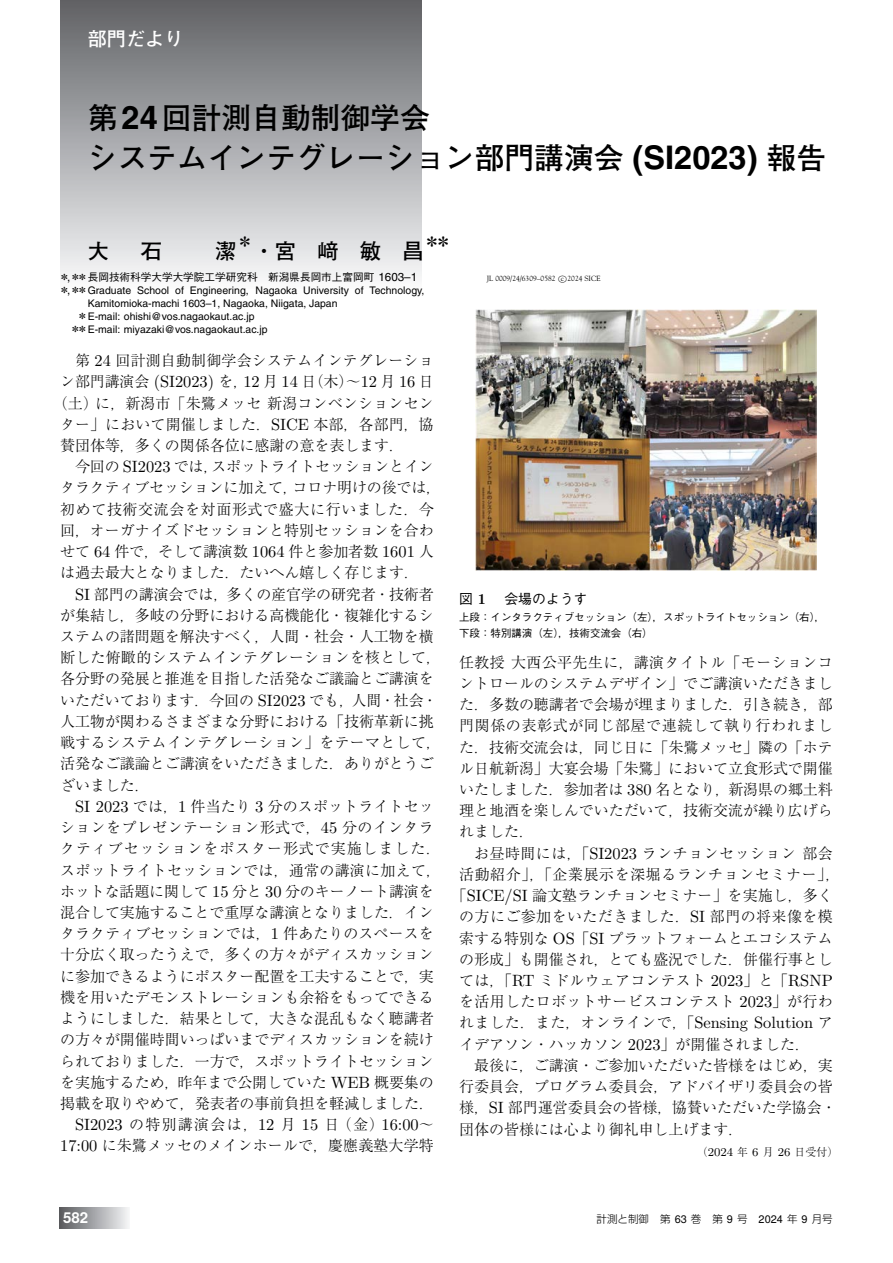
<style>
.page{position:relative;width:893px;height:1263px;background:#fff}
.page>*{position:absolute;margin:0;border:0;box-sizing:border-box;transform-origin:0 0}
.t1{font:700 29.7px/40.3px "Futo Go B101 Pr 6 N";color:#000}
.t2{font:700 21.3px "Futo Go B101 Pr 6 N";color:#000}
.t3{font:700 19.2px "Futo Go B101 Pr 6 N";color:#fff}
.t4{font:700 16.95px "Futo Go B101 Pr 6 N";color:#000}
.t5{font:16.35px "LM Roman 10";color:#000}
.t6{font:300 15px/21.1px "Ryumin Pr 6 N";color:#000;text-align:justify}
.t7{font:300 15px "Ryumin Pr 6 N";letter-spacing:.02em;color:#000}
.t8{font:300 15px "Ryumin Pr 6 N";letter-spacing:.025em;color:#000}
.t9{font:300 15px "Ryumin Pr 6 N";letter-spacing:.035em;color:#000}
.t10{font:300 15px "Ryumin Pr 6 N";letter-spacing:.04em;color:#000}
.t11{font:300 15px "Ryumin Pr 6 N";letter-spacing:.03em;color:#000}
.t12{font:300 15px "Ryumin Pr 6 N";letter-spacing:.045em;color:#000}
.t13{font:300 15px "Ryumin Pr 6 N";letter-spacing:.065em;color:#000}
.t14{font:700 15px "Te X Gyre Heros";color:#fff}
.t15{font:500 13.8px "Gothic BBB Pr 6 N";color:#000}
.t16{font:300 10.95px "Ryumin Pr 6 N";color:#000}
.t17{font:500 10.65px "Gothic BBB Pr 6 N";color:#000}
.t18{font:10.5px "Helvetica";color:#000}
.t19{font:500 10.5px/15.9px "Gothic BBB Pr 6 N";color:#000}
.t20{font:300 10.5px "Shin Go Pr 6 N";color:#000}
.t21{font:7.5px "Goudy Std";color:#000}
.s1{font-family:"Helvetica";font-size:32.55px}
.s2{font-family:"Helvetica";font-weight:400;font-size:11.55px}
.s3{font-family:"Gothic BBB Pr 6 N";font-weight:500;font-size:10.65px}
.s4{font-size:11.55px}
.s5{font-family:"LM Roman 10";font-weight:400;font-size:16.35px}
.s6{font-family:"Ryumin Pr 6 N";font-weight:300;font-size:15px}
.s7{font-family:"CMSY5"}
.s8{font-family:"LM Roman Demi 10";font-weight:400;font-size:15.15px}
.s9{font-family:"LM Roman 8";font-weight:400;font-size:12px}
.s10{font-family:"Te X Gyre Heros";font-weight:400;font-size:10.95px}
</style>
<div class="page">
<div style="left:60px;top:0;width:362px;height:288px;background:linear-gradient(to bottom,#5f6165,#f8f9fa)"></div>
<img style="left:475px;top:309px;width:342px;height:262px">
<div style="left:59px;top:1208px;width:71px;height:20px;background:linear-gradient(to right,#58595d,#f5f6f8)"></div>
<p class="t3" style="left:88px;top:29px;width:97px">部門だより</p>
<h1 class="t1" style="left:88px;top:98px;width:740px">第<span class="s1">24</span>回計測自動制御学会<br>システムインテグレーション部門講演会 <span class="s1">(SI2023)</span> 報告</h1>
<h2 class="t2" style="left:88px;top:240px;width:23px">大</h2>
<h2 class="t2" style="left:141px;top:240px;width:23px">石</h2>
<h2 class="t2" style="left:215px;top:240px;width:23px">潔</h2>
<p class="t4" style="left:237px;top:234px;width:19px">＊</p>
<h2 class="t2" style="left:254px;top:240px;width:172px">・宮﨑敏昌</h2>
<p class="t4" style="left:424px;top:234px;width:30px">＊＊</p>
<p class="t17" style="left:59px;top:272px;width:360px">＊<span class="s2">,</span>＊＊長岡技術科学大学大学院工学研究科　新潟県長岡市上富岡町 <span class="s2">1603–1</span></p>
<p class="t18" style="left:59px;top:286px;width:367px"><span class="s3">＊</span><span class="s4">,</span><span class="s3">＊＊</span>Graduate School of Engineering, Nagaoka University of Technology,</p>
<p class="t18" style="left:88px;top:299px;width:251px">Kamitomioka-machi 1603–1, Nagaoka, Niigata, Japan</p>
<p class="t18" style="left:77px;top:312px;width:179px"><span class="s3">＊</span>E-mail: ohishi@vos.nagaokaut.ac.jp</p>
<p class="t18" style="left:70px;top:325px;width:199px"><span class="s3">＊＊</span>E-mail: miyazaki@vos.nagaokaut.ac.jp</p>
<p class="t6" style="left:75px;top:350px;width:360px">第 <span class="s5">24</span> 回計測自動制御学会システムインテグレーショ</p>
<p class="t6" style="left:60px;top:371px;width:375px">ン部門講演会 <span class="s5">(SI2023)</span> を，<span class="s5">12</span> 月 <span class="s5">14</span> 日（木）～<span class="s5">12</span> 月 <span class="s5">16</span> 日</p>
<p class="t6" style="left:53px;top:392px;width:383px">（土）に，新潟市「朱鷺メッセ新潟コンベンションセン</p>
<p class="t6" style="left:60px;top:413px;width:375px">ター」において開催しました．<span class="s5">SICE</span> 本部，各部門，協</p>
<p class="t6" style="left:60px;top:435px;width:345px">賛団体等，多くの関係各位に感謝の意を表します．</p>
<p class="t6" style="left:75px;top:456px;width:360px">今回の <span class="s5">SI2023</span> では，スポットライトセッションとイン</p>
<p class="t6" style="left:60px;top:477px;width:383px">タラクティブセッションに加えて，コロナ明けの後では，</p>
<p class="t12" style="left:60px;top:501px;width:375px">初めて技術交流会を対面形式で盛大に行いました．今</p>
<p class="t6" style="left:60px;top:520px;width:375px">回，オーガナイズドセッションと特別セッションを合わ</p>
<p class="t6" style="left:60px;top:541px;width:375px">せて <span class="s5">64</span> 件で，そして講演数 <span class="s5">1064</span> 件と参加者数 <span class="s5">1601</span> 人</p>
<p class="t6" style="left:60px;top:562px;width:360px">は過去最大となりました．たいへん嬉しく存じます．</p>
<p class="t6" style="left:75px;top:583px;width:360px"><span class="s5">SI</span> 部門の講演会では，多くの産官学の研究者・技術者</p>
<p class="t6" style="left:60px;top:604px;width:375px">が集結し，多岐の分野における高機能化・複雑化するシ</p>
<p class="t6" style="left:60px;top:626px;width:375px">ステムの諸問題を解決すべく，人間・社会・人工物を横</p>
<p class="t7" style="left:60px;top:650px;width:383px">断した俯瞰的システムインテグレーションを核として，</p>
<p class="t6" style="left:60px;top:668px;width:375px">各分野の発展と推進を目指した活発なご議論とご講演を</p>
<p class="t6" style="left:60px;top:689px;width:379px">いただいております．今回の <span class="s5">SI2023</span> でも，人間・社会・</p>
<p class="t6" style="left:60px;top:711px;width:375px">人工物が関わるさまざまな分野における「技術革新に挑</p>
<p class="t7" style="left:60px;top:735px;width:383px">戦するシステムインテグレーション」をテーマとして，</p>
<p class="t6" style="left:60px;top:753px;width:375px">活発なご議論とご講演をいただきました．ありがとうご</p>
<p class="t6" style="left:60px;top:774px;width:91px">ざいました．</p>
<p class="t6" style="left:75px;top:795px;width:360px"><span class="s5">SI 2023</span> では，<span class="s5">1</span> 件当たり <span class="s5">3</span> 分のスポットライトセッ</p>
<p class="t8" style="left:60px;top:820px;width:375px">ションをプレゼンテーション形式で，<span class="s5">45</span> 分のインタラ</p>
<p class="t13" style="left:60px;top:841px;width:383px">クティブセッションをポスター形式で実施しました．</p>
<p class="t7" style="left:60px;top:862px;width:383px">スポットライトセッションでは，通常の講演に加えて，</p>
<p class="t6" style="left:60px;top:880px;width:375px">ホットな話題に関して <span class="s5">15</span> 分と <span class="s5">30</span> 分のキーノート講演を</p>
<p class="t6" style="left:60px;top:902px;width:375px">混合して実施することで重厚な講演となりました．イン</p>
<p class="t6" style="left:60px;top:923px;width:375px">タラクティブセッションでは，<span class="s5">1</span> 件あたりのスペースを</p>
<p class="t6" style="left:60px;top:944px;width:375px">十分広く取ったうえで，多くの方々がディスカッション</p>
<p class="t6" style="left:60px;top:965px;width:375px">に参加できるようにポスター配置を工夫することで，実</p>
<p class="t6" style="left:60px;top:986px;width:375px">機を用いたデモンストレーションも余裕をもってできる</p>
<p class="t6" style="left:60px;top:1008px;width:375px">ようにしました．結果として，大きな混乱もなく聴講者</p>
<p class="t6" style="left:60px;top:1029px;width:375px">の方々が開催時間いっぱいまでディスカッションを続け</p>
<p class="t6" style="left:60px;top:1050px;width:375px">られておりました．一方で，スポットライトセッション</p>
<p class="t6" style="left:60px;top:1071px;width:375px">を実施するため，昨年まで公開していた <span class="s5">WEB</span> 概要集の</p>
<p class="t6" style="left:60px;top:1093px;width:375px">掲載を取りやめて，発表者の事前負担を軽減しました．</p>
<p class="t5" style="left:75px;top:1119px;width:360px">SI2023 <span class="s6">の特別講演会は，</span>12 <span class="s6">月</span> 15 <span class="s6">日（金）</span>16:00<span class="s6">～</span></p>
<p class="t6" style="left:60px;top:1135px;width:375px"><span class="s5">17:00</span> に朱鷺メッセのメインホールで，慶應義塾大学特</p>
<p class="t21" style="left:487px;top:276px;width:115px">JL 0009/24/6309–0582 <span class="s7">⃝</span>c 2024 SICE</p>
<p class="t15" style="left:459px;top:592px;width:130px">図 <span class="s8">1</span> 会場のようす</p>
<p class="t19" style="left:459px;top:609px;width:368px">上段：インタラクティブセッション（左），スポットライトセッション（右），下段：特別講演（左），技術交流会（右）</p>
<p class="t6" style="left:459px;top:651px;width:375px">任教授大西公平先生に，講演タイトル「モーションコントロールのシステムデザイン」でご講演いただきました．多数の聴講者で会場が埋まりました．引き続き，部門関係の表彰式が同じ部屋で連続して執り行われました．技術交流会は，同じ日に「朱鷺メッセ」隣の「ホテル日航新潟」大宴会場「朱鷺」において立食形式で開催いたしました．参加者は <span class="s5">380</span> 名となり，新潟県の郷土料理と地酒を楽しんでいただいて，技術交流が繰り広げられました．</p>
<p class="t9" style="left:474px;top:845px;width:360px">お昼時間には，「<span class="s5">SI2023</span> ランチョンセッション部会</p>
<p class="t10" style="left:459px;top:867px;width:383px">活動紹介」，「企業展示を深堀るランチョンセミナー」，</p>
<p class="t6" style="left:452px;top:885px;width:383px">「<span class="s5">SICE/SI</span> 論文塾ランチョンセミナー」を実施し，多く</p>
<p class="t11" style="left:459px;top:909px;width:375px">の方にご参加をいただきました．<span class="s5">SI</span> 部門の将来像を模</p>
<p class="t6" style="left:459px;top:927px;width:375px">索する特別な <span class="s5">OS</span>「<span class="s5">SI</span> プラットフォームとエコシステム</p>
<p class="t6" style="left:459px;top:948px;width:375px">の形成」も開催され，とても盛況でした．併催行事とし</p>
<p class="t6" style="left:459px;top:970px;width:375px">ては，「<span class="s5">RT</span> ミドルウェアコンテスト <span class="s5">2023</span>」と「<span class="s5">RSNP</span></p>
<p class="t8" style="left:459px;top:994px;width:375px">を活用したロボットサービスコンテスト <span class="s5">2023</span>」が行わ</p>
<p class="t7" style="left:459px;top:1015px;width:375px">れました．また，オンラインで，「<span class="s5">Sensing Solution</span> ア</p>
<p class="t6" style="left:459px;top:1033px;width:352px">イデアソン・ハッカソン <span class="s5">2023</span>」が開催されました．</p>
<p class="t6" style="left:474px;top:1055px;width:360px">最後に，ご講演・ご参加いただいた皆様をはじめ，実</p>
<p class="t6" style="left:459px;top:1076px;width:375px">行委員会，プログラム委員会，アドバイザリ委員会の皆</p>
<p class="t6" style="left:459px;top:1097px;width:379px">様，<span class="s5">SI</span> 部門運営委員会の皆様，協賛いただいた学協会・</p>
<p class="t6" style="left:459px;top:1118px;width:286px">団体の皆様には心より御礼申し上げます．</p>
<p class="t16" style="left:697px;top:1146px;width:143px">（<span class="s9">2024</span> 年 <span class="s9">6</span> 月 <span class="s9">26</span> 日受付）</p>
<p class="t14" style="left:63px;top:1212px;width:27px">582</p>
<p class="t20" style="left:596px;top:1213px;width:238px">計測と制御 第<span class="s10">63</span>巻 第<span class="s10">9</span>号 <span class="s10">2024</span>年<span class="s10">9</span>月号</p>
</div>
